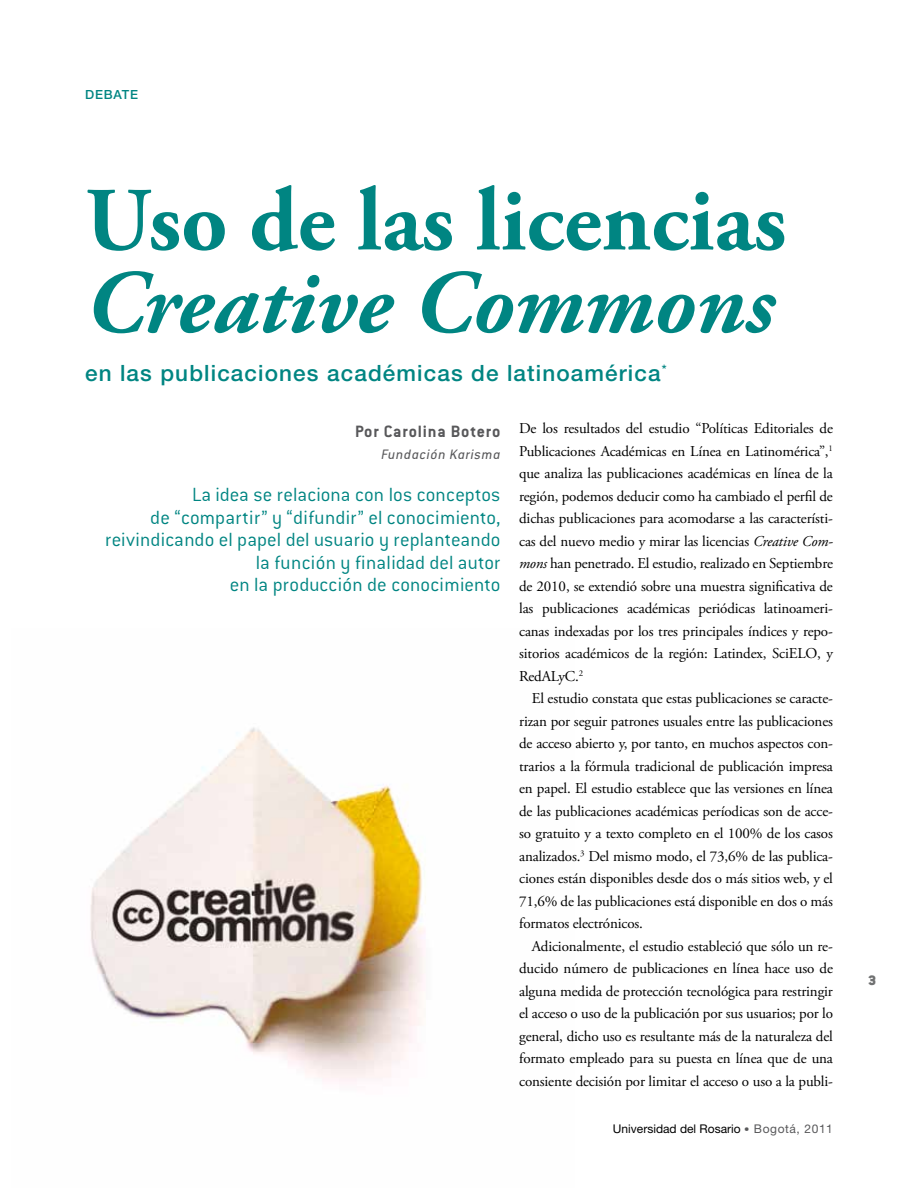
<style>
.page{position:relative;width:918px;height:1188px;background:#fff}
.page>*{position:absolute;margin:0;border:0;box-sizing:border-box;transform-origin:0 0}
.t1{font:700 90px "Adobe Garamond Pro";color:#008582}
.t2{font:italic 700 90px "Adobe Garamond Pro";color:#008582}
.t3{font:500 22.5px "Helvetica Neue";letter-spacing:.05em;color:#008582}
.t4{font:300 21px/22.5px "Conduit ITC Std";letter-spacing:.005em;color:#008582;text-align:right}
.t5{font:700 18px "Conduit ITC Std";letter-spacing:.05em;color:#58585a}
.t6{font:15px/22.5px "Adobe Garamond Pro";letter-spacing:-.01em;color:#000;text-align:justify}
.t7{font:italic 15px "Conduit ITC Std";letter-spacing:.05em;color:#58585a}
.t8{font:900 15px "Conduit ITC Std";color:#707172}
.t9{font:500 12.6px "Helvetica Neue";letter-spacing:.07em;color:#008582}
.t10{font:12px "Helvetica Neue";color:#000}
.s1{font-style:italic}
.s2{font-family:"Conduit ITC";color:#58585a}
.s3{color:#58585a}
</style>
<div class="page">
<img style="left:90px;top:727px;width:336px;height:355px">
<p class="t9" style="left:85px;top:87px;width:55px">DEBATE</p>
<h1 class="t1" style="left:85px;top:168px;width:703px">Uso de las licencias</h1>
<h1 class="t2" style="left:85px;top:251px;width:690px">Creative Commons</h1>
<h2 class="t3" style="left:85px;top:360px;width:583px">en las publicaciones académicas de latinoamérica<sup>*</sup></h2>
<p class="t5" style="left:355px;top:420px;width:147px">Por Carolina Botero</p>
<p class="t7" style="left:382px;top:445px;width:120px">Fundación Karisma</p>
<h3 class="t4" style="left:105px;top:483px;width:397px">La idea se relaciona con los conceptos<br>de “compartir” y “difundir” el conocimiento, reivindicando el papel del usuario y replanteando la función y finalidad del autor<br>en la producción de conocimiento</h3>
<p class="t6" style="left:519px;top:418px;width:315px">De los resultados del estudio “Políticas Editoriales de Publicaciones Académicas en Línea en Latinomérica”,<sup>1 </sup>que analiza las publicaciones académicas en línea de la región, podemos deducir como ha cambiado el perfil de dichas publicaciones para acomodarse a las característi&shy;cas del nuevo medio y mirar las licencias <span class="s1">Creative Com&shy;mons</span> han penetrado. El estudio, realizado en Septiembre de 2010, se extendió sobre una muestra significativa de las publicaciones académicas periódicas latinoameri&shy;canas indexadas por los tres principales índices y repo&shy;sitorios académicos de la región: Latindex, SciELO, y RedALyC.<sup>2</sup></p>
<p class="t6" style="left:519px;top:688px;width:315px;text-indent:13px">El estudio constata que estas publicaciones se caracte&shy;rizan por seguir patrones usuales entre las publicaciones de acceso abierto y, por tanto, en muchos aspectos con&shy;trarios a la fórmula tradicional de publicación impresa en papel. El estudio establece que las versiones en línea de las publicaciones académicas períodicas son de acce&shy;so gratuito y a texto completo en el 100% de los casos analizados.<sup>3</sup> Del mismo modo, el 73,6% de las publica&shy;ciones están disponibles desde dos o más sitios web, y el 71,6% de las publicaciones está disponible en dos o más formatos electrónicos.</p>
<p class="t6" style="left:519px;top:935px;width:315px;text-indent:13px">Adicionalmente, el estudio estableció que sólo un re&shy;ducido número de publicaciones en línea hace uso de alguna medida de protección tecnológica para restringir el acceso o uso de la publicación por sus usuarios; por lo general, dicho uso es resultante más de la naturaleza del formato empleado para su puesta en línea que de una consiente decisión por limitar el acceso o uso a la publi-</p>
<p class="t10" style="left:613px;top:1121px;width:221px">Universidad del Rosario <span class="s2">•</span> <span class="s3">Bogotá, 2011</span></p>
<p class="t8" style="left:868px;top:972px;width:10px">3</p>
</div>
